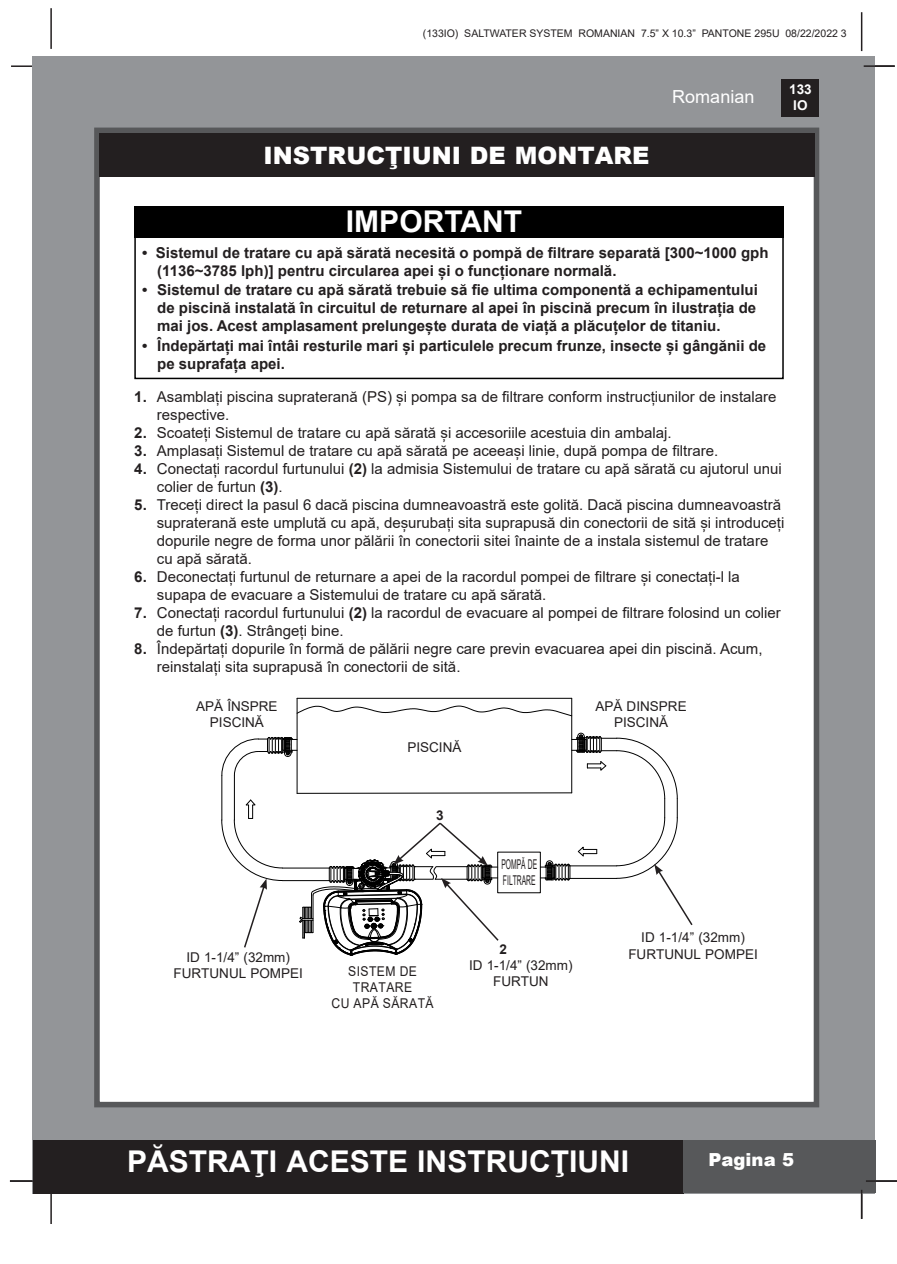
<style>
.page{position:relative;width:897px;height:1264px;background:#fff}
.page>*{position:absolute;margin:0;border:0;box-sizing:border-box;transform-origin:0 0}
.Paragraph_Style40{font:700 30px "Arial";color:#fff}
.t1{font:900 24px "Arial";color:#fff}
.t2{font:18px "Arial";color:#fff}
.t3{font:900 18px "Arial";color:#fff}
.Paragraph_Style17{font:15px/18px "Arial";color:#231f20}
.Paragraph_Style41{font:700 15px/18px "Arial";color:#231f20}
.t4{font:13.5px "Arial";color:#231f20}
.t5{font:13.5px/16.2px "Arial";letter-spacing:.035em;color:#231f20;text-align:center;scale:.9 1}
.t6{font:13.5px "Arial";color:#231f20;scale:.5 1}
.t7{font:700 13.5px/16.2px "Arial";color:#fff;text-align:center}
.t8{font:700 13.5px "Arial";color:#231f20}
.t9{font:10.5px "Arial";color:#231f20}
.s1{font-weight:700}
</style>
<div class="page">
<hr style="left:50px;top:8px;width:2px;height:41px;background:#231f20">
<hr style="left:860px;top:12px;width:2px;height:39px;background:#231f20">
<hr style="left:11px;top:65px;width:31px;height:2px;background:#231f20">
<hr style="left:50px;top:1193px;width:2px;height:31px;background:#231f20">
<div style="left:33px;top:56px;width:842px;height:1137px;background:#939598"></div>
<div style="left:781px;top:79px;width:38px;height:38px;background:#231f20"></div>
<div style="left:33px;top:1140px;width:650px;height:53px;background:#231f20"></div>
<div style="left:682px;top:1140px;width:193px;height:53px;background:#57585a"></div>
<div style="left:94px;top:128px;width:725px;height:979px;background:#fff;border:6px solid #57585a"></div>
<hr style="left:863px;top:65px;width:31px;height:2px;background:#231f20">
<hr style="left:865px;top:1180px;width:31px;height:1px;background:#231f20">
<hr style="left:860px;top:1189px;width:2px;height:30px;background:#231f20">
<hr style="left:10px;top:1180px;width:31px;height:1px;background:#231f20">
<div style="left:99px;top:133px;width:715px;height:43px;background:#231f20"></div>
<hr style="left:297px;top:698px;width:274px;height:1px;background:#000">
<svg style="left:296px;top:705px;width:275px;height:11px"></svg>
<hr style="left:297px;top:698px;width:1px;height:95px;background:#000">
<hr style="left:571px;top:698px;width:1px;height:95px;background:#000">
<svg style="left:221px;top:732px;width:472px;height:224px"></svg>
<div style="left:134px;top:209px;width:649px;height:170px;border:2px solid #000"></div>
<div style="left:134px;top:206px;width:649px;height:31px;background:#000"></div>
<p class="t9" style="left:423px;top:26px;width:425px">(133IO) SALTWATER SYSTEM ROMANIAN 7.5” X 10.3” PANTONE 295U 08/22/2022 3</p>
<p class="t1" style="left:263px;top:138px;width:387px">INSTRUCŢIUNI DE MONTARE</p>
<p class="t2" style="left:672px;top:84px;width:84px">Romanian</p>
<p class="t7" style="left:789px;top:81px;width:24px">133<br>IO</p>
<p class="Paragraph_Style40" style="left:346px;top:201px;width:178px">IMPORTANT</p>
<p class="Paragraph_Style41" style="left:157px;top:244px;width:612px;text-indent:-15px">• Sistemul de tratare cu apă sărată necesită o pompă de filtrare separată [300~1000 gph (1136~3785 lph)] pentru circularea apei și o funcționare normală.</p>
<p class="Paragraph_Style41" style="left:157px;top:281px;width:602px;text-align:justify;text-indent:-15px">• Sistemul de tratare cu apă sărată trebuie să fie ultima componentă a echipamentului de piscină instalată în circuitul de returnare al apei în piscină precum în ilustrația de mai jos. Acest amplasament prelungește durata de viață a plăcuțelor de titaniu.</p>
<p class="Paragraph_Style41" style="left:157px;top:337px;width:610px;text-indent:-15px">• Îndepărtați mai întâi resturile mari și particulele precum frunze, insecte și gângănii de pe suprafața apei.</p>
<p class="Paragraph_Style17" style="left:157px;top:387px;width:621px;text-indent:-22px"><span class="s1">1.</span> Asamblați piscina supraterană (PS) și pompa sa de filtrare conform instrucțiunilor de instalare respective.</p>
<p class="Paragraph_Style17" style="left:134px;top:423px;width:538px"><span class="s1">2.</span> Scoateți Sistemul de tratare cu apă sărată și accesoriile acestuia din ambalaj.</p>
<p class="Paragraph_Style17" style="left:134px;top:441px;width:585px"><span class="s1">3.</span> Amplasați Sistemul de tratare cu apă sărată pe aceeași linie, după pompa de filtrare.</p>
<p class="Paragraph_Style17" style="left:157px;top:459px;width:626px;text-indent:-22px"><span class="s1">4.</span> Conectați racordul furtunului <span class="s1">(2)</span> la admisia Sistemului de tratare cu apă sărată cu ajutorul unui colier de furtun <span class="s1">(3)</span>.</p>
<p class="Paragraph_Style17" style="left:157px;top:495px;width:629px;text-indent:-22px"><span class="s1">5.</span> Treceți direct la pasul 6 dacă piscina dumneavoastră este golită. Dacă piscina dumneavoastră supraterană este umplută cu apă, deșurubați sita suprapusă din conectorii de sită și introduceți dopurile negre de forma unor pălării în conectorii sitei înainte de a instala sistemul de tratare cu apă sărată.</p>
<p class="Paragraph_Style17" style="left:157px;top:567px;width:584px;text-indent:-22px"><span class="s1">6.</span> Deconectați furtunul de returnare a apei de la racordul pompei de filtrare și conectați-l la supapa de evacuare a Sistemului de tratare cu apă sărată.</p>
<p class="Paragraph_Style17" style="left:157px;top:603px;width:625px;text-indent:-22px"><span class="s1">7.</span> Conectați racordul furtunului <span class="s1">(2)</span> la racordul de evacuare al pompei de filtrare folosind un colier de furtun <span class="s1">(3)</span>. Strângeți bine.</p>
<p class="Paragraph_Style17" style="left:157px;top:639px;width:607px;text-indent:-22px"><span class="s1">8.</span> Îndepărtați dopurile în formă de pălării negre care previn evacuarea apei din piscină. Acum, reinstalați sita suprapusă în conectorii de sită.</p>
<p class="t4" style="left:196px;top:696px;width:83px">APĂ ÎNSPRE</p>
<p class="t4" style="left:210px;top:713px;width:56px">PISCINĂ</p>
<p class="t4" style="left:186px;top:947px;width:105px">ID 1-1/4” (32mm)</p>
<p class="t4" style="left:173px;top:963px;width:131px">FURTUNUL POMPEI</p>
<p class="t4" style="left:407px;top:738px;width:56px">PISCINĂ</p>
<p class="t8" style="left:436px;top:805px;width:9px">3</p>
<p class="t6" style="left:501px;top:855px;width:73px">POMPĂ DE</p>
<p class="t6" style="left:503px;top:871px;width:67px">FILTRARE</p>
<p class="t5" style="left:348px;top:963px;width:78px">SISTEM DE<br>TRATARE</p>
<p class="t5" style="left:331px;top:995px;width:115px">CU APĂ SĂRATĂ</p>
<p class="t8" style="left:499px;top:939px;width:9px">2</p>
<p class="t4" style="left:469px;top:956px;width:105px">ID 1-1/4” (32mm)</p>
<p class="t4" style="left:493px;top:972px;width:57px">FURTUN</p>
<p class="t4" style="left:595px;top:696px;width:93px">APĂ DINSPRE</p>
<p class="t4" style="left:614px;top:713px;width:56px">PISCINĂ</p>
<p class="t4" style="left:641px;top:928px;width:105px">ID 1-1/4” (32mm)</p>
<p class="t4" style="left:628px;top:944px;width:131px">FURTUNUL POMPEI</p>
<h1 class="Paragraph_Style40" style="left:127px;top:1140px;width:503px">PĂSTRAŢI ACESTE INSTRUCŢIUNI</h1>
<p class="t3" style="left:708px;top:1146px;width:87px">Pagina 5</p>
</div>
